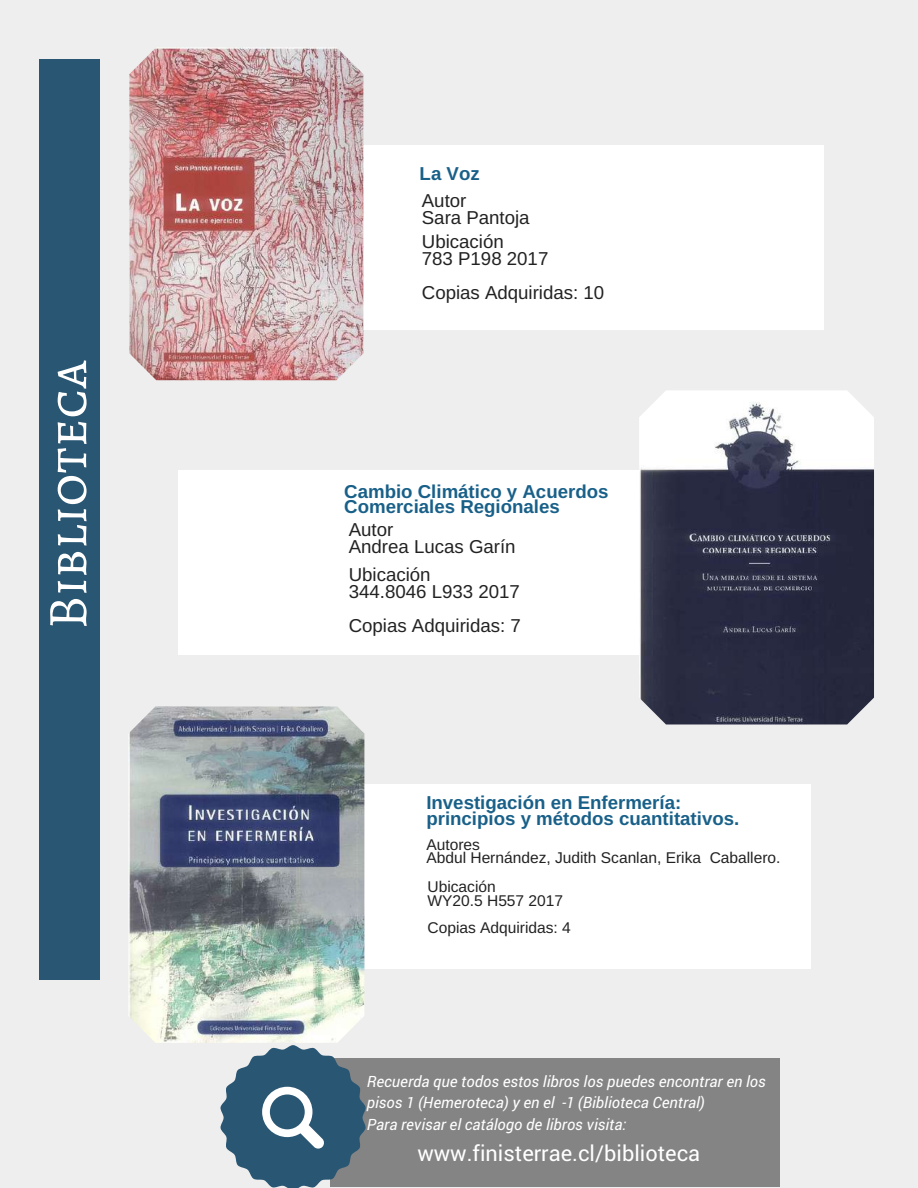
<style>
.page{position:relative;width:918px;height:1188px;background:#eee}
.page>*{position:absolute;margin:0;border:0;box-sizing:border-box;transform-origin:0 0}
.t1{font:55.95px "Alegreya SC";color:#fff}
.t2{font:21.75px "Roboto";color:#fff}
.t3{font:18.75px/16.8px "Arimo";color:#222}
.t4{font:700 18.75px/15.8px "Arimo";color:#196089}
.t5{font:italic 15.6px/21.3px "Roboto";color:#fff}
.t6{font:15.6px/13.5px "Arimo";color:#222}
</style>
<div class="page">
<div style="left:179px;top:145px;width:644px;height:185px;background:#fff"></div>
<div style="left:178px;top:784px;width:633px;height:185px;background:#fff"></div>
<div style="left:178px;top:470px;width:648px;height:185px;background:#fff"></div>
<div style="left:39px;top:60px;width:61px;height:920px;background:#295673"></div>
<div style="left:330px;top:1059px;width:450px;height:128px;background:#848484"></div>
<svg style="left:220px;top:1045px;width:146px;height:143px"></svg>
<img style="left:129px;top:47px;width:234px;height:333px">
<img style="left:639px;top:391px;width:235px;height:333px">
<img style="left:128px;top:706px;width:236px;height:337px">
<h1 class="t1" style="left:29px;top:629px;width:271px;rotate:-90deg">Biblioteca</h1>
<p class="t4" style="left:420px;top:166px;width:62px">La Voz</p>
<p class="t3" style="left:422px;top:192px;width:109px">Autor<br>Sara Pantoja</p>
<p class="t3" style="left:422px;top:234px;width:128px">Ubicación<br>783 P198 2017</p>
<p class="t3" style="left:422px;top:284px;width:184px">Copias Adquiridas: 10</p>
<p class="t4" style="left:344px;top:483px;width:266px">Cambio Climático y Acuerdos<br>Comerciales Regionales</p>
<p class="t3" style="left:349px;top:522px;width:168px">Autor<br>Andrea Lucas Garín</p>
<p class="t3" style="left:349px;top:567px;width:173px">Ubicación<br>344.8046 L933 2017</p>
<p class="t3" style="left:349px;top:617px;width:174px">Copias Adquiridas: 7</p>
<p class="t4" style="left:426px;top:795px;width:314px">Investigación en Enfermería: principios y métodos cuantitativos.</p>
<p class="t6" style="left:426px;top:837px;width:356px">Autores<br>Abdul Hernández, Judith Scanlan, Erika Caballero.</p>
<p class="t6" style="left:427px;top:880px;width:137px">Ubicación<br>WY20.5 H557 2017</p>
<p class="t6" style="left:427px;top:921px;width:145px">Copias Adquiridas: 4</p>
<p class="t5" style="left:367px;top:1070px;width:401px">Recuerda que todos estos libros los puedes encontrar en los pisos 1 (Hemeroteca) y en el -1 (Biblioteca Central)<br>Para revisar el catálogo de libros visita:</p>
<h2 class="t2" style="left:417px;top:1138px;width:284px">www.finisterrae.cl/biblioteca</h2>
</div>
